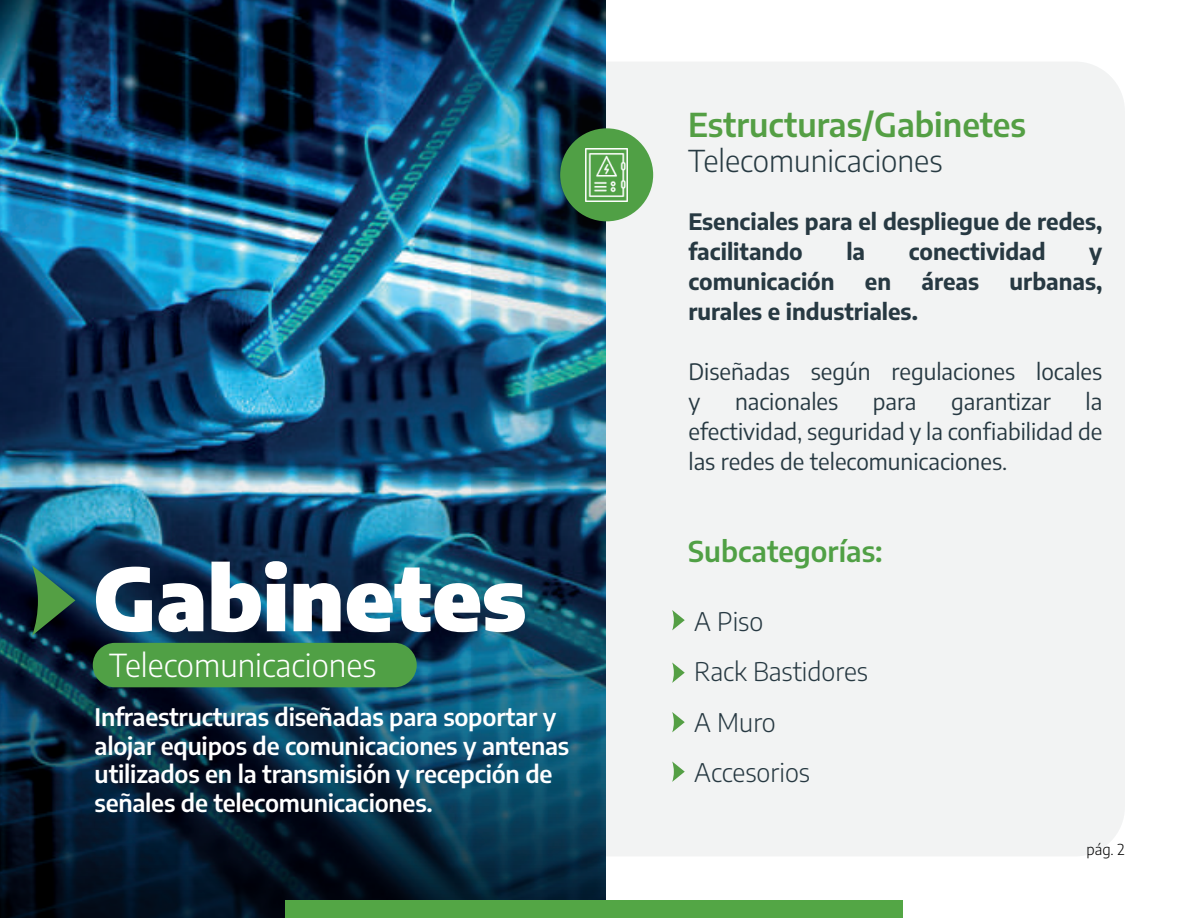
<style>
.page{position:relative;width:1188px;height:918px;background:#fff}
.page>*{position:absolute;margin:0;border:0;box-sizing:border-box;transform-origin:0 0}
.t1{font:900 86.1px "Encode Sans";color:#fff}
.t2{font:600 32.7px "Encode Sans";color:#549f44}
.t3{font:300 31.5px "Encode Sans";color:#fff}
.t4{font:300 30px "Encode Sans";color:#273a42}
.t5{font:600 28.5px "Encode Sans";color:#50a045}
.t6{font:300 25.5px/50.2px "Encode Sans";color:#273942}
.t7{font:600 24px/28.5px "Encode Sans";letter-spacing:-.01em;color:#fff}
.t8{font:22.5px/30px "Encode Sans";color:#273942}
.t9{font:700 22.5px/30px "Encode Sans";color:#273942}
.t10{font:300 15px "Encode Sans";color:#000001}
</style>
<div class="page">
<img style="left:0;top:0;width:606px;height:918px">
<svg style="left:471px;top:62px;width:654px;height:794px;fill:#f2f3f3"></svg>
<div style="left:285px;top:900px;width:618px;height:18px;background:#53a645"></div>
<svg style="left:672px;top:610px;width:13px;height:20px"></svg>
<svg style="left:672px;top:662px;width:13px;height:21px"></svg>
<svg style="left:672px;top:712px;width:13px;height:20px"></svg>
<svg style="left:672px;top:761px;width:13px;height:21px"></svg>
<svg style="left:32px;top:565px;width:43px;height:71px;background:#255642"></svg>
<div style="left:93px;top:643px;width:324px;height:44px;background:#50a045;border-radius:22px"></div>
<div style="left:560px;top:128px;width:93px;height:93px;background:#50a045;border-radius:50%"></div>
<img style="left:585px;top:148px;width:43px;height:54px">
<h1 class="t1" style="left:93px;top:531px;width:435px">Gabinetes</h1>
<h3 class="t3" style="left:109px;top:643px;width:269px">Telecomunicaciones</h3>
<p class="t7" style="left:95px;top:702px;width:476px">Infraestructuras diseñadas para soportar y alojar equipos de comunicaciones y antenas utilizados en la transmisión y recepción de señales de telecomunicaciones.</p>
<h2 class="t2" style="left:688px;top:101px;width:339px">Estructuras/Gabinetes</h2>
<p class="t4" style="left:688px;top:140px;width:256px">Telecomunicaciones</p>
<p class="t9" style="left:688px;top:205px;width:415px">Esenciales para el despliegue de redes, facilitando</p>
<p class="t9" style="left:846px;top:235px;width:20px">la</p>
<p class="t9" style="left:909px;top:235px;width:138px">conectividad</p>
<p class="t9" style="left:1089px;top:235px;width:15px">y</p>
<p class="t9" style="left:688px;top:265px;width:148px">comunicación</p>
<p class="t9" style="left:865px;top:265px;width:28px">en</p>
<p class="t9" style="left:922px;top:265px;width:59px">áreas</p>
<p class="t9" style="left:1009px;top:265px;width:94px">urbanas,</p>
<p class="t9" style="left:688px;top:295px;width:231px">rurales e industriales.</p>
<p class="t8" style="left:688px;top:355px;width:415px">Diseñadas según regulaciones locales y</p>
<p class="t8" style="left:688px;top:385px;width:415px;text-align:justify;text-indent:397px">la efectividad, seguridad y la confiabilidad de las redes de telecomunicaciones.</p>
<p class="t8" style="left:735px;top:385px;width:105px">nacionales</p>
<p class="t8" style="left:873px;top:385px;width:45px">para</p>
<p class="t8" style="left:951px;top:385px;width:101px">garantizar</p>
<p class="t5" style="left:688px;top:531px;width:196px">Subcategorías:</p>
<p class="t6" style="left:694px;top:595px;width:175px">A Piso<br>Rack Bastidores<br>A Muro<br>Accesorios</p>
<p class="t10" style="left:1087px;top:839px;width:40px">pág. 2</p>
</div>
